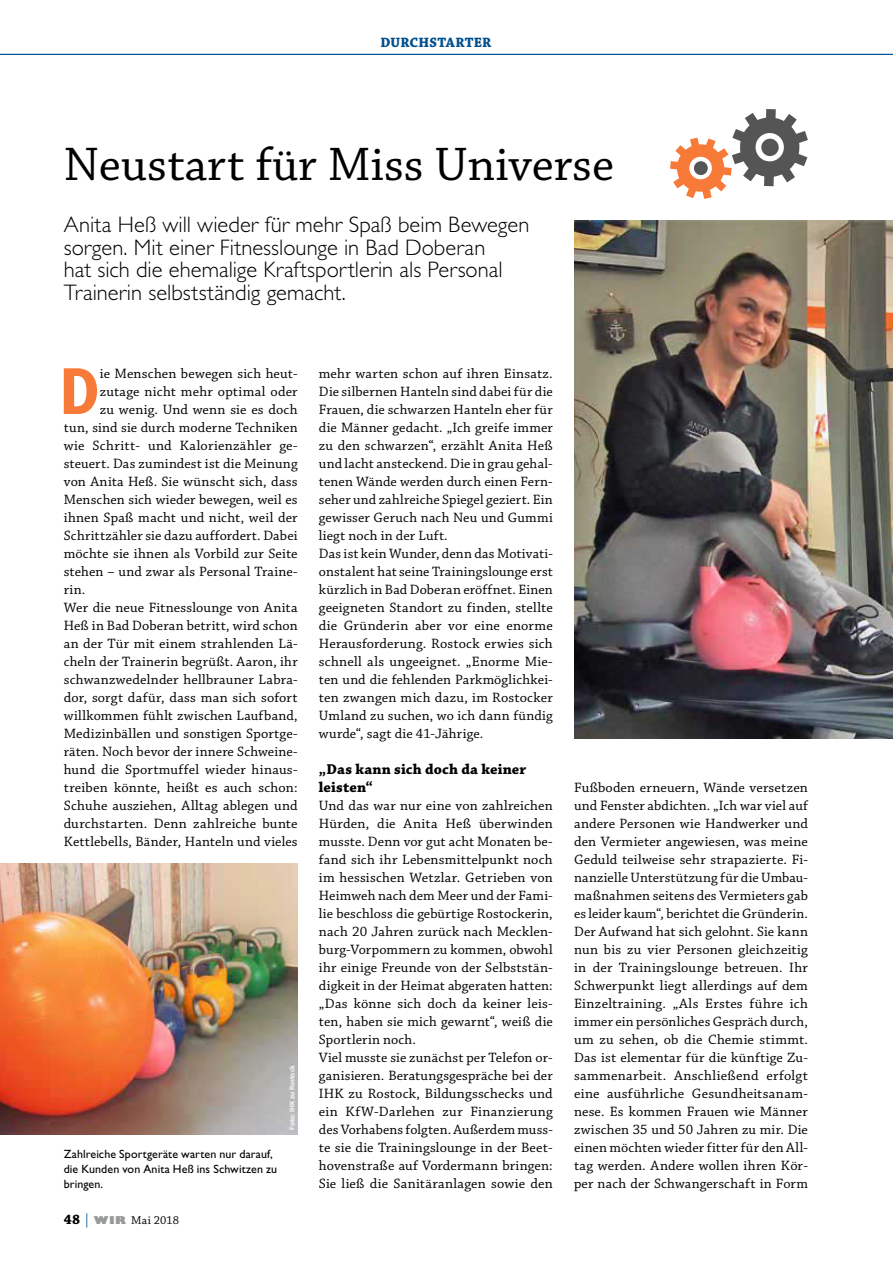
<style>
.page{position:relative;width:893px;height:1263px;background:#fff}
.page>*{position:absolute;margin:0;border:0;box-sizing:border-box;transform-origin:0 0}
.t1{font:700 condensed 66.9px "Gill Sans";color:#f87a39}
.t2{font:49.5px "Chaparral Pro";color:#000}
.t3{font:300 22.5px/22.5px "Gill Sans";color:#000}
.t4{font:700 15px/18px "Chaparral Pro";letter-spacing:.01em;color:#000}
.t5{font:14.25px/18px "Chaparral Pro";letter-spacing:.01em;color:#000}
.t6{font:14.25px "Chaparral Pro";letter-spacing:.03em;color:#000}
.t7{font:700 14.25px "Chaparral Pro";letter-spacing:.015em;color:#00508e}
.t8{font:12px/15px "Gill Sans";letter-spacing:.01em;color:#000}
.t9{font:12px "Chaparral Pro";letter-spacing:.005em;color:#000}
.t10{font:600 7.2px "Myriad Pro";letter-spacing:.01em;color:#fff}
.s1{font-weight:700;font-size:14.25px}
.s2{font-size:14.25px;color:#00508e}
.s3{font-family:"Gill Sans";font-weight:800;font-size:10.5px;color:#989999}
</style>
<div class="page">
<hr style="left:0;top:54px;width:893px;height:1px;background:#00508e">
<svg style="left:670px;top:109px;width:138px;height:90px"></svg>
<img style="left:574px;top:220px;width:319px;height:518px">
<img style="left:0;top:864px;width:298px;height:270px">
<p class="t7" style="left:380px;top:34px;width:112px">DURCHSTARTER</p>
<h2 class="t2" style="left:64px;top:137px;width:552px">Neustart für Miss Universe</h2>
<h3 class="t3" style="left:64px;top:214px;width:467px">Anita Heß will wieder für mehr Spaß beim Bewegen sorgen. Mit einer Fitnesslounge in Bad Doberan<br>hat sich die ehemalige Kraftsportlerin als Personal Trainerin selbstständig gemacht.</h3>
<h1 class="t1" style="left:59px;top:352px;width:42px">D</h1>
<p class="t5" style="left:100px;top:365px;width:199px">ie Menschen bewegen sich heut-</p>
<p class="t5" style="left:100px;top:383px;width:199px">zutage nicht mehr optimal oder</p>
<p class="t5" style="left:100px;top:401px;width:199px">zu wenig. Und wenn sie es doch</p>
<p class="t5" style="left:64px;top:419px;width:235px">tun, sind sie durch moderne Techniken</p>
<p class="t6" style="left:64px;top:438px;width:235px">wie Schritt- und Kalorienzähler ge-</p>
<p class="t5" style="left:64px;top:455px;width:235px">steuert. Das zumindest ist die Meinung</p>
<p class="t5" style="left:64px;top:473px;width:235px">von Anita Heß. Sie wünscht sich, dass</p>
<p class="t5" style="left:64px;top:491px;width:235px">Menschen sich wieder bewegen, weil es</p>
<p class="t5" style="left:64px;top:509px;width:235px">ihnen Spaß macht und nicht, weil der</p>
<p class="t5" style="left:64px;top:527px;width:235px">Schrittzähler sie dazu auffordert. Dabei</p>
<p class="t5" style="left:64px;top:545px;width:235px">möchte sie ihnen als Vorbild zur Seite</p>
<p class="t5" style="left:64px;top:563px;width:235px">stehen – und zwar als Personal Traine-</p>
<p class="t5" style="left:64px;top:581px;width:23px">rin.</p>
<p class="t5" style="left:64px;top:599px;width:235px">Wer die neue Fitnesslounge von Anita</p>
<p class="t5" style="left:64px;top:617px;width:235px">Heß in Bad Doberan betritt, wird schon</p>
<p class="t5" style="left:64px;top:635px;width:235px">an der Tür mit einem strahlenden Lä-</p>
<p class="t5" style="left:64px;top:653px;width:235px">cheln der Trainerin begrüßt. Aaron, ihr</p>
<p class="t5" style="left:64px;top:671px;width:235px">schwanzwedelnder hellbrauner Labra-</p>
<p class="t5" style="left:64px;top:689px;width:235px">dor, sorgt dafür, dass man sich sofort</p>
<p class="t5" style="left:64px;top:707px;width:235px">willkommen fühlt zwischen Laufband,</p>
<p class="t5" style="left:64px;top:725px;width:235px">Medizinbällen und sonstigen Sportge-</p>
<p class="t5" style="left:64px;top:743px;width:235px">räten. Noch bevor der innere Schweine-</p>
<p class="t5" style="left:64px;top:761px;width:235px">hund die Sportmuffel wieder hinaus-</p>
<p class="t5" style="left:64px;top:779px;width:235px">treiben könnte, heißt es auch schon:</p>
<p class="t5" style="left:64px;top:797px;width:235px">Schuhe ausziehen, Alltag ablegen und</p>
<p class="t5" style="left:64px;top:815px;width:235px">durchstarten. Denn zahlreiche bunte</p>
<p class="t5" style="left:64px;top:833px;width:235px">Kettlebells, Bänder, Hanteln und vieles</p>
<p class="t8" style="left:64px;top:1147px;width:215px">Zahlreiche Sportgeräte warten nur darauf, die Kunden von Anita Heß ins Schwitzen zu bringen.</p>
<p class="t9" style="left:64px;top:1214px;width:117px"><span class="s1">48</span> <span class="s2">|</span> <span class="s3">WIR</span> Mai 2018</p>
<p class="t10" style="left:288px;top:1130px;width:66px;rotate:-90deg">Foto: IHK zu Rostock</p>
<p class="t5" style="left:319px;top:365px;width:235px">mehr warten schon auf ihren Einsatz.<br>Die silbernen Hanteln sind dabei für die Frauen, die schwarzen Hanteln eher für die Männer gedacht. „Ich greife immer zu den schwarzen“, erzählt Anita Heß und lacht ansteckend. Die in grau gehal&shy;tenen Wände werden durch einen Fern&shy;seher und zahlreiche Spiegel geziert. Ein gewisser Geruch nach Neu und Gummi liegt noch in der Luft.<br>Das ist kein Wunder, denn das Motivati&shy;onstalent hat seine Trainingslounge erst kürzlich in Bad Doberan eröffnet. Einen geeigneten Standort zu finden, stellte die Gründerin aber vor eine enorme Herausforderung. Rostock erwies sich schnell als ungeeignet. „Enorme Mie&shy;ten und die fehlenden Parkmöglichkei&shy;ten zwangen mich dazu, im Rostocker Umland zu suchen, wo ich dann fündig wurde“, sagt die 41-Jährige.</p>
<p class="t4" style="left:319px;top:761px;width:209px">„Das kann sich doch da keiner leisten“</p>
<p class="t5" style="left:319px;top:797px;width:235px">Und das war nur eine von zahlreichen Hürden, die Anita Heß überwinden musste. Denn vor gut acht Monaten be&shy;fand sich ihr Lebensmittelpunkt noch im hessischen Wetzlar. Getrieben von Heimweh nach dem Meer und der Fami&shy;lie beschloss die gebürtige Rostockerin, nach 20 Jahren zurück nach Mecklen&shy;burg-Vorpommern zu kommen, obwohl ihr einige Freunde von der Selbststän&shy;digkeit in der Heimat abgeraten hatten: „Das könne sich doch da keiner leis&shy;ten, haben sie mich gewarnt“, weiß die Sportlerin noch.<br>Viel musste sie zunächst per Telefon or&shy;ganisieren. Beratungsgespräche bei der IHK zu Rostock, Bildungsschecks und ein KfW-Darlehen zur Finanzierung des Vorhabens folgten. Außerdem muss&shy;te sie die Trainingslounge in der Beet&shy;hovenstraße auf Vordermann bringen:<br>Sie ließ die Sanitäranlagen sowie den</p>
<p class="t5" style="left:574px;top:779px;width:235px;text-align:justify">Fußboden erneuern, Wände versetzen und Fenster abdichten. „Ich war viel auf andere Personen wie Handwerker und den Vermieter angewiesen, was meine Geduld teilweise sehr strapazierte. Fi&shy;nanzielle Unterstützung für die Umbau&shy;maßnahmen seitens des Vermieters gab es leider kaum“, berichtet die Gründerin.<br>Der Aufwand hat sich gelohnt. Sie kann nun bis zu vier Personen gleichzeitig in der Trainingslounge betreuen. Ihr Schwerpunkt liegt allerdings auf dem Einzeltraining. „Als Erstes führe ich immer ein persönliches Gespräch durch, um zu sehen, ob die Chemie stimmt.<br>Das ist elementar für die künftige Zu&shy;sammenarbeit. Anschließend erfolgt eine ausführliche Gesundheitsanam&shy;nese. Es kommen Frauen wie Männer zwischen 35 und 50 Jahren zu mir. Die einen möchten wieder fitter für den All&shy;tag werden. Andere wollen ihren Kör&shy;per nach der Schwangerschaft in Form</p>
</div>
